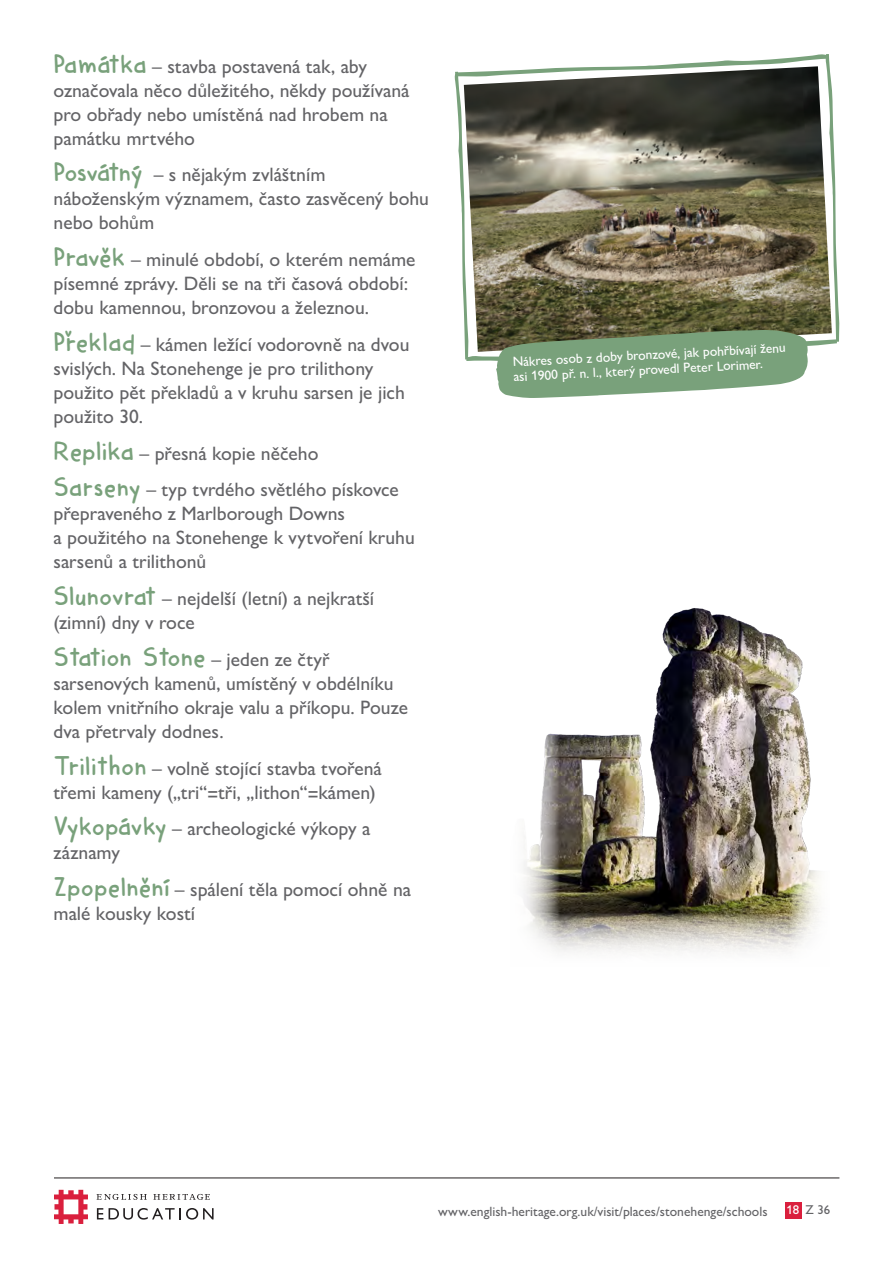
<style>
.page{position:relative;width:893px;height:1263px;background:#fff}
.page>*{position:absolute;margin:0;border:0;box-sizing:border-box;transform-origin:0 0}
.Body_copy_for_Glossa{font:27px "Harimau Dua";color:#79a17b}
.Body_copy_for_Glossa-2{font:500 19.5px/24px "Gill Sans Nova";color:#636366}
.Captions{font:500 13.5px/15px "Gill Sans Nova";color:#fff}
.t1{font:500 13.5px "Gill Sans Nova";color:#636366}
.t2{font:500 12.9px "Gill Sans Nova";color:#636366}
.s1{font-family:"Harimau Dua";font-weight:400;font-size:27px;color:#79a17b}
.s2{font-family:"Gill Sans Nova";font-weight:500;font-size:19.5px;color:#636366}
.s3{color:#fff}
</style>
<div class="page">
<hr style="left:54px;top:1177px;width:785px;height:1px;background:#231f20">
<svg style="left:96px;top:1194px;width:51px;height:6px"></svg>
<svg style="left:153px;top:1194px;width:57px;height:6px"></svg>
<svg style="left:54px;top:1190px;width:34px;height:34px"></svg>
<svg style="left:97px;top:1208px;width:6px;height:11px"></svg>
<svg style="left:109px;top:1208px;width:105px;height:11px"></svg>
<div style="left:785px;top:1202px;width:16px;height:16px;background:#da1f3d"></div>
<img style="left:560px;top:608px;width:251px;height:304px">
<svg style="left:560px;top:912px;width:228px;height:40px;background:#c0bcb1"></svg>
<svg style="left:523px;top:733px;width:37px;height:219px"></svg>
<svg style="left:788px;top:853px;width:32px;height:97px"></svg>
<svg style="left:454px;top:54px;width:386px;height:344px;background:#80826e"></svg>
<p class="Body_copy_for_Glossa-2" style="left:54px;top:54px;width:357px"><span class="s1">Památka</span> – stavba postavená tak, aby označovala něco důležitého, někdy používaná pro obřady nebo umístěná nad hrobem na památku mrtvého</p>
<p class="Body_copy_for_Glossa-2" style="left:54px;top:162px;width:377px"><span class="s1">Posvátný</span> – s nějakým zvláštním náboženským významem, často zasvěcený bohu nebo bohům</p>
<p class="Body_copy_for_Glossa-2" style="left:54px;top:247px;width:364px"><span class="s1">Pravěk</span> – minulé období, o kterém nemáme písemné zprávy. Děli se na tři časová období: dobu kamennou, bronzovou a železnou.</p>
<p class="Body_copy_for_Glossa-2" style="left:54px;top:332px;width:357px"><span class="s1">Překlad</span> – kámen ležící vodorovně na dvou svislých. Na Stonehenge je pro trilithony použito pět překladů a v kruhu sarsen je jich použito 30.</p>
<p class="Body_copy_for_Glossa-2" style="left:54px;top:441px;width:266px"><span class="s1">Replika</span> – přesná kopie něčeho</p>
<p class="Body_copy_for_Glossa-2" style="left:54px;top:477px;width:363px"><span class="s1">Sarseny</span> – typ tvrdého světlého pískovce přepraveného z Marlborough Downs<br>a použitého na Stonehenge k vytvoření kruhu sarsenů a trilithonů</p>
<p class="Body_copy_for_Glossa-2" style="left:54px;top:586px;width:322px"><span class="s1">Slunovrat</span> – nejdelší (letní) a nejkratší (zimní) dny v roce</p>
<p class="Body_copy_for_Glossa" style="left:54px;top:636px;width:277px">Station Stone <span class="s2">– jeden ze čtyř</span></p>
<p class="Body_copy_for_Glossa-2" style="left:54px;top:671px;width:356px">sarsenových kamenů, umístěný v obdélníku kolem vnitřního okraje valu a příkopu. Pouze dva přetrvaly dodnes.</p>
<p class="Body_copy_for_Glossa-2" style="left:54px;top:756px;width:330px"><span class="s1">Trilithon</span> – volně stojící stavba tvořená třemi kameny („tri“=tři, „lithon“=kámen)</p>
<p class="Body_copy_for_Glossa-2" style="left:54px;top:817px;width:318px"><span class="s1">Vykopávky</span> – archeologické výkopy a záznamy</p>
<p class="Body_copy_for_Glossa-2" style="left:54px;top:877px;width:359px"><span class="s1">Zpopelnění</span> – spálení těla pomocí ohně na malé kousky kostí</p>
<p class="Captions" style="left:512px;top:354px;width:275px;rotate:-3deg">Nákres osob z doby bronzové, jak pohřbívají ženu asi 1900 př. n. l., který provedl Peter Lorimer.</p>
<p class="t1" style="left:438px;top:1203px;width:331px">www.english-heritage.org.uk/visit/places/stonehenge/schools</p>
<p class="t2" style="left:786px;top:1202px;width:45px"><span class="s3">18</span> Z 36</p>
</div>
